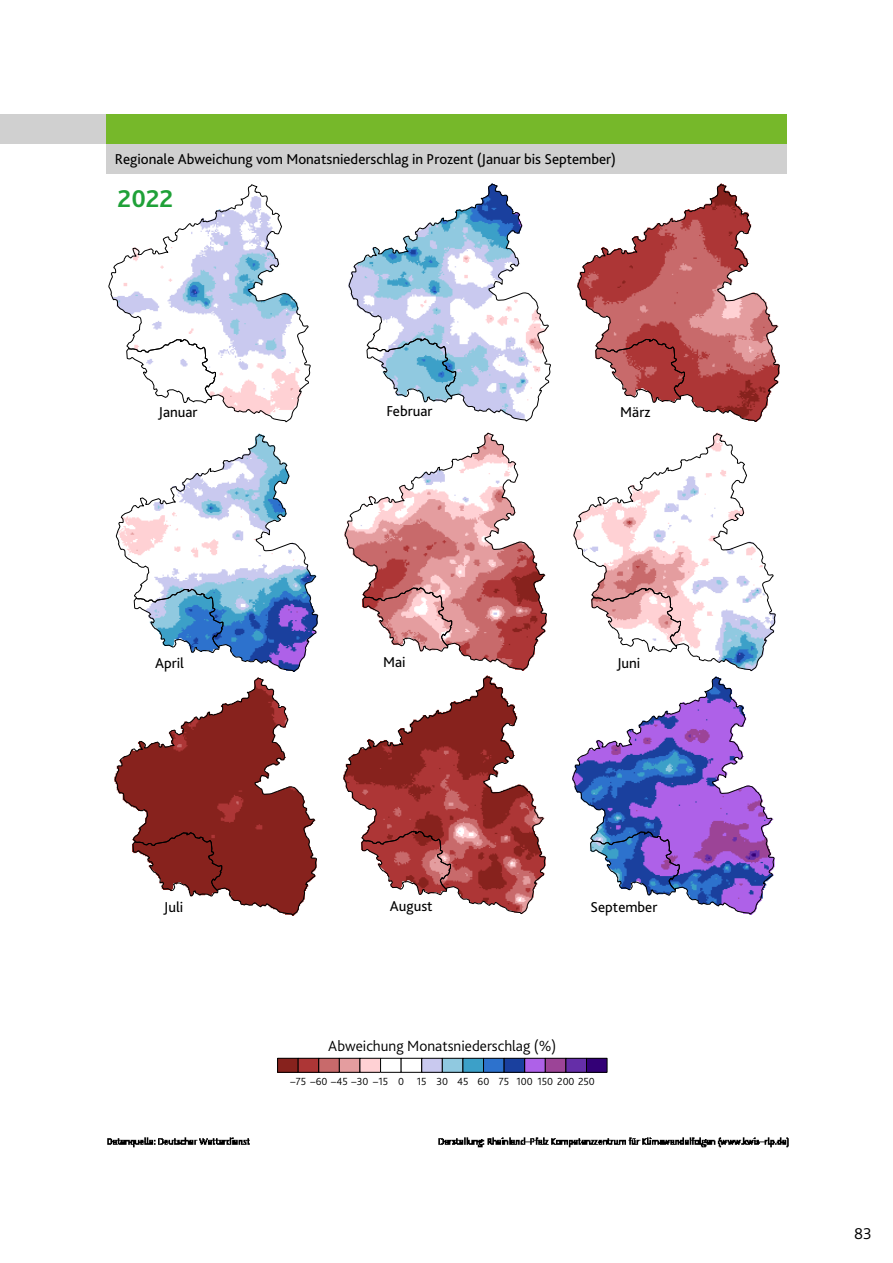
<style>
.page{position:relative;width:893px;height:1263px;background:#fff}
.page>*{position:absolute;margin:0;border:0;box-sizing:border-box;transform-origin:0 0}
.t1{font:700 25.5px "Bliss 2";color:#1fa138}
.t2{font:300 16.5px "Bliss 2";color:#000}
.t3{font:300 15.45px "Bliss 2";color:#000}
.t4{font:15px "Bliss 2";color:#000}
.t5{font:300 10.8px "Bliss 2";color:#000}
</style>
<div class="page">
<div style="left:278px;top:1058px;width:20px;height:14px;background:#87221d"></div>
<div style="left:277px;top:1058px;width:21px;height:14px;border:1px solid #000"></div>
<div style="left:298px;top:1058px;width:21px;height:14px;background:#ad3636"></div>
<div style="left:298px;top:1058px;width:21px;height:14px;border:1px solid #000"></div>
<div style="left:319px;top:1058px;width:20px;height:14px;background:#c86a6b"></div>
<div style="left:319px;top:1058px;width:20px;height:14px;border:1px solid #000"></div>
<div style="left:339px;top:1058px;width:21px;height:14px;background:#e49d9f"></div>
<div style="left:339px;top:1058px;width:21px;height:14px;border:1px solid #000"></div>
<div style="left:360px;top:1058px;width:21px;height:14px;background:#ffd1d4"></div>
<div style="left:360px;top:1058px;width:21px;height:14px;border:1px solid #000"></div>
<div style="left:380px;top:1058px;width:21px;height:14px;border:1px solid #000"></div>
<div style="left:401px;top:1058px;width:21px;height:14px;border:1px solid #000"></div>
<div style="left:422px;top:1058px;width:20px;height:14px;background:#c9c9ef"></div>
<div style="left:422px;top:1058px;width:20px;height:14px;border:1px solid #000"></div>
<div style="left:442px;top:1058px;width:21px;height:14px;background:#90c9e0"></div>
<div style="left:442px;top:1058px;width:21px;height:14px;border:1px solid #000"></div>
<div style="left:463px;top:1058px;width:20px;height:14px;background:#3ca0c8"></div>
<div style="left:463px;top:1058px;width:21px;height:14px;border:1px solid #000"></div>
<div style="left:483px;top:1058px;width:21px;height:14px;background:#2d72cd"></div>
<div style="left:483px;top:1058px;width:21px;height:14px;border:1px solid #000"></div>
<div style="left:504px;top:1058px;width:21px;height:14px;background:#1a409e"></div>
<div style="left:504px;top:1058px;width:21px;height:14px;border:1px solid #000"></div>
<div style="left:525px;top:1058px;width:20px;height:14px;background:#ae61e8"></div>
<div style="left:525px;top:1058px;width:20px;height:14px;border:1px solid #000"></div>
<div style="left:545px;top:1058px;width:21px;height:14px;background:#9c4497"></div>
<div style="left:545px;top:1058px;width:21px;height:14px;border:1px solid #000"></div>
<div style="left:566px;top:1058px;width:20px;height:14px;background:#652ea8"></div>
<div style="left:566px;top:1058px;width:21px;height:14px;border:1px solid #000"></div>
<div style="left:586px;top:1058px;width:21px;height:14px;background:#330076"></div>
<div style="left:586px;top:1058px;width:21px;height:14px;border:1px solid #000"></div>
<img style="left:107px;top:1137px;width:682px;height:11px">
<svg style="left:108px;top:184px;width:203px;height:238px"></svg>
<svg style="left:126px;top:339px;width:90px;height:64px"></svg>
<svg style="left:349px;top:184px;width:202px;height:237px"></svg>
<svg style="left:367px;top:338px;width:89px;height:64px"></svg>
<svg style="left:577px;top:184px;width:203px;height:238px"></svg>
<svg style="left:595px;top:339px;width:90px;height:64px"></svg>
<svg style="left:116px;top:434px;width:202px;height:238px"></svg>
<svg style="left:134px;top:589px;width:89px;height:64px"></svg>
<svg style="left:345px;top:433px;width:202px;height:238px"></svg>
<svg style="left:363px;top:587px;width:89px;height:65px"></svg>
<svg style="left:573px;top:433px;width:203px;height:238px"></svg>
<svg style="left:591px;top:588px;width:90px;height:64px"></svg>
<svg style="left:115px;top:677px;width:202px;height:238px"></svg>
<svg style="left:133px;top:832px;width:89px;height:64px"></svg>
<svg style="left:344px;top:676px;width:202px;height:238px"></svg>
<svg style="left:361px;top:831px;width:90px;height:64px"></svg>
<svg style="left:572px;top:677px;width:202px;height:238px"></svg>
<svg style="left:590px;top:831px;width:90px;height:64px"></svg>
<div style="left:0;top:114px;width:172px;height:30px;background:#d0d0d0"></div>
<div style="left:106px;top:114px;width:681px;height:30px;background:#76b82a"></div>
<div style="left:106px;top:144px;width:681px;height:30px;background:#d0d0d0"></div>
<p class="t4" style="left:115px;top:149px;width:503px">Regionale Abweichung vom Monatsniederschlag in Prozent (Januar bis September)</p>
<h1 class="t1" style="left:118px;top:182px;width:57px">2022</h1>
<p class="t4" style="left:158px;top:403px;width:41px">Januar</p>
<p class="t4" style="left:386px;top:402px;width:48px">Februar</p>
<p class="t4" style="left:620px;top:403px;width:31px">März</p>
<p class="t4" style="left:155px;top:653px;width:30px">April</p>
<p class="t4" style="left:383px;top:652px;width:24px">Mai</p>
<p class="t4" style="left:617px;top:653px;width:25px">Juni</p>
<p class="t4" style="left:164px;top:897px;width:21px">Juli</p>
<p class="t4" style="left:390px;top:896px;width:44px">August</p>
<p class="t4" style="left:591px;top:897px;width:68px">September</p>
<p class="t3" style="left:328px;top:1038px;width:230px">Abweichung Monatsniederschlag (%)</p>
<p class="t5" style="left:290px;top:1077px;width:306px">−75 −60 −45 −30 −15 0 15 30 45 60 75 100 150 200 250</p>
<p class="t2" style="left:854px;top:1223px;width:19px">83</p>
</div>
